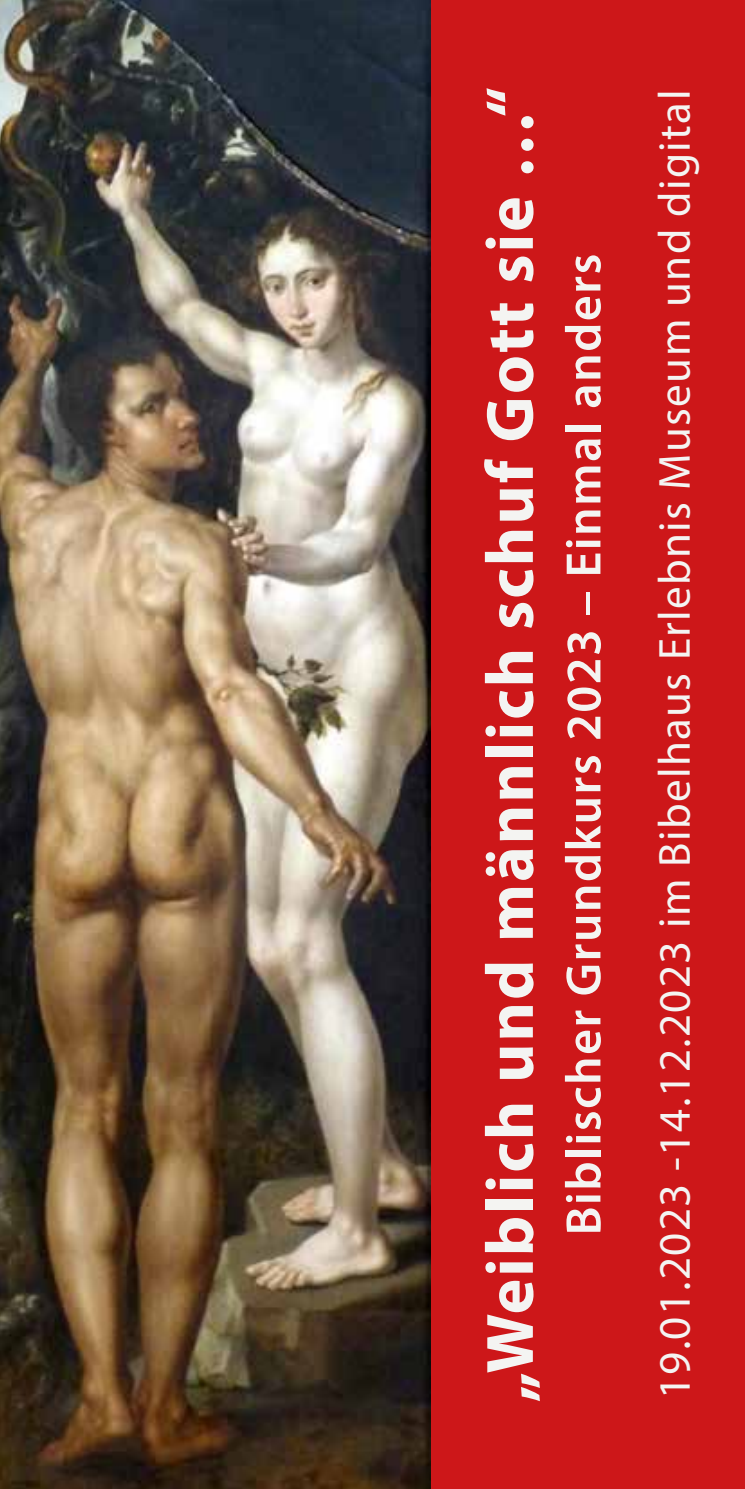
<style>
.page{position:relative;width:745px;height:1489px;background:#fff}
.page>*{position:absolute;margin:0;border:0;box-sizing:border-box;transform-origin:0 0}
.t1{font:700 67.5px "Myriad Pro";letter-spacing:.03em;color:#f4f4f2}
.t2{font:600 50px "Myriad Pro";letter-spacing:.03em;color:#f4f4f2}
.t3{font:45px "Myriad Pro";letter-spacing:.03em;color:#f4f4f2}
</style>
<div class="page">
<div style="left:430px;top:0;width:314px;height:1488px;background:#cd1719"></div>
<img style="left:0;top:0;width:430px;height:1488px">
<h1 class="t1" style="left:465px;top:1401px;width:1316px;rotate:-90deg">„Weiblich und männlich schuf Gott sie …“</h1>
<p class="t2" style="left:551px;top:1235px;width:983px;rotate:-90deg">Biblischer Grundkurs 2023 – Einmal anders</p>
<p class="t3" style="left:646px;top:1398px;width:1310px;rotate:-90deg">19.01.2023 -14.12.2023 im Bibelhaus Erlebnis Museum und digital</p>
</div>
